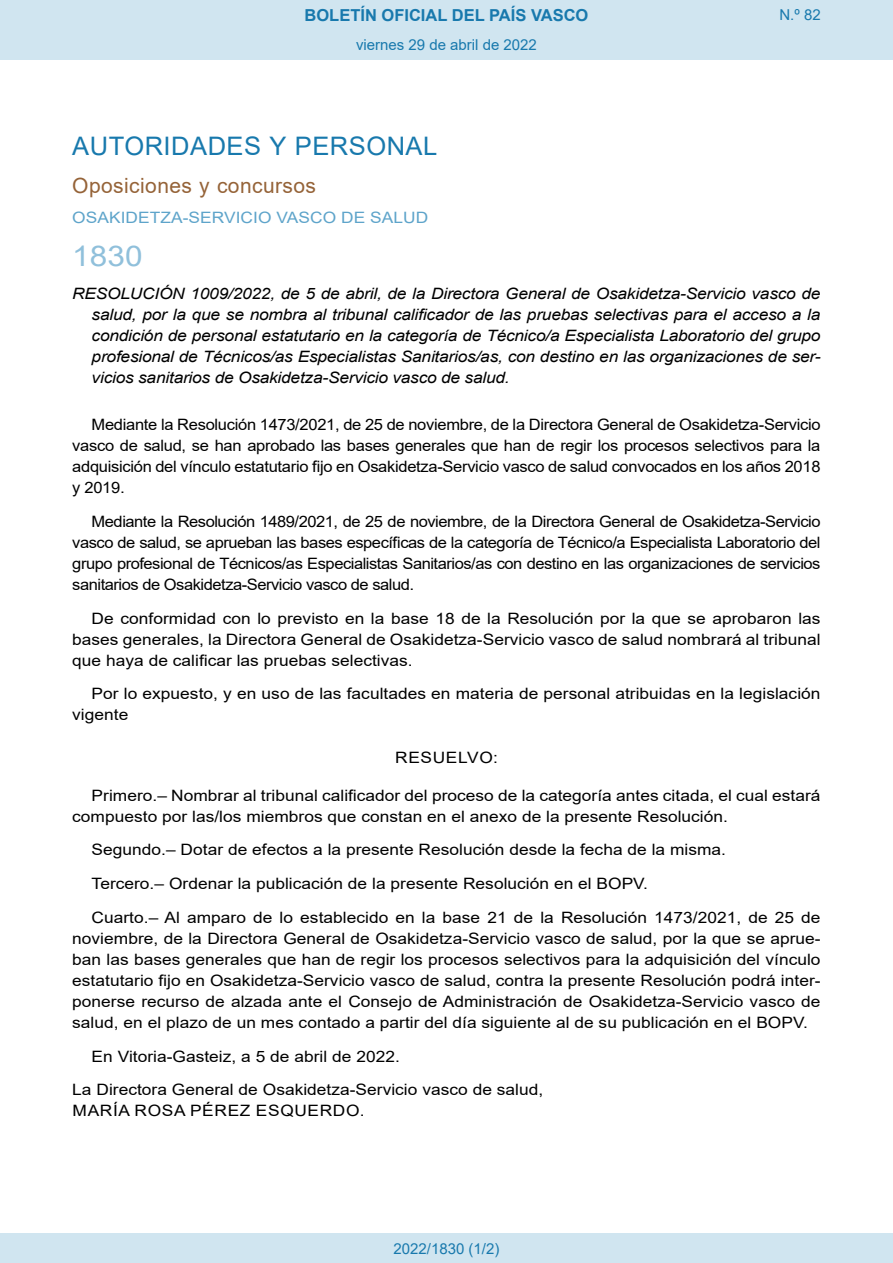
<style>
.page{position:relative;width:893px;height:1263px;background:#fff}
.page>*{position:absolute;margin:0;border:0;box-sizing:border-box;transform-origin:0 0}
.BOPVOrden{font:28.5px "Arial";color:#90c0db;scale:1.11 1}
.BOPVSeccion{font:25.5px "Arial";letter-spacing:.02em;color:#1879ad}
.BOPVSubseccion{font:21px "Arial";letter-spacing:.02em;color:#956338}
.t1{font:700 16.5px "Arial";color:#1879ad}
.BOPVDetalle{font:15.6px/21px "Arial";color:#000;text-align:justify;scale:1.11 1}
.BOPVDetalle-2{font:15.6px/21px "Arial";color:#000;text-align:justify;scale:1.05 1}
.BOPVTitulo{font:italic 15.6px/21px "Arial";letter-spacing:-.015em;color:#000;text-align:justify;scale:1.11 1}
.BOPVFirmaPuesto{font:15.6px "Arial";color:#000;scale:1.11 1}
.BOPVFirmaLugFec{font:15.6px "Arial";color:#000;scale:1.11 1}
.BOPVOrganismo{font:15.6px "Arial";letter-spacing:.005em;color:#5ea4ca;scale:1.11 1}
.BOPVFirmaNombre{font:15.6px "Arial";letter-spacing:.035em;color:#000;scale:1.11 1}
.BOPVClave{font:15.6px "Arial";letter-spacing:.035em;color:#000;scale:1.11 1}
.Paginacion_Centro{font:15px "Arial";color:#1879ad}
</style>
<div class="page">
<div style="left:0;top:0;width:893px;height:60px;background:#d0e5f0"></div>
<div style="left:0;top:1233px;width:893px;height:30px;background:#d0e5f0"></div>
<p class="t1" style="left:305px;top:3px;width:285px">BOLETÍN OFICIAL DEL PAÍS VASCO</p>
<p class="Paginacion_Centro" style="left:356px;top:35px;width:182px">viernes 29 de abril de 2022</p>
<p class="Paginacion_Centro" style="left:779px;top:5px;width:43px">N.º 82</p>
<p class="BOPVSeccion" style="left:72px;top:128px;width:366px">AUTORIDADES Y PERSONAL</p>
<p class="BOPVSubseccion" style="left:72px;top:171px;width:245px">Oposiciones y concursos</p>
<p class="BOPVOrganismo" style="left:72px;top:207px;width:322px">OSAKIDETZA-SERVICIO VASCO DE SALUD</p>
<p class="BOPVOrden" style="left:72px;top:236px;width:65px">1830</p>
<p class="BOPVTitulo" style="left:92px;top:284px;width:658px;text-indent:-19px">RESOLUCIÓN 1009/2022, de 5 de abril, de la Directora General de Osakidetza-Servicio vasco de salud, por la que se nombra al tribunal calificador de las pruebas selectivas para el acceso a la condición de personal estatutario en la categoría de Técnico/a Especialista Laboratorio del grupo profesional de Técnicos/as Especialistas Sanitarios/as, con destino en las organizaciones de ser&shy;vicios sanitarios de Osakidetza-Servicio vasco de salud.</p>
<p class="BOPVDetalle-2" style="left:72px;top:414px;width:714px;text-indent:19px">Mediante la Resolución 1473/2021, de 25 de noviembre, de la Directora General de Osakidetza-Servicio vasco de salud, se han aprobado las bases generales que han de regir los procesos selectivos para la adquisición del vínculo estatutario fijo en Osakidetza-Servicio vasco de salud convocados en los años 2018 y 2019.</p>
<p class="BOPVDetalle-2" style="left:72px;top:511px;width:714px;text-indent:19px">Mediante la Resolución 1489/2021, de 25 de noviembre, de la Directora General de Osakidetza-Servicio vasco de salud, se aprueban las bases específicas de la categoría de Técnico/a Especialista Laboratorio del grupo profesional de Técnicos/as Especialistas Sanitarios/as con destino en las organizaciones de servicios sanitarios de Osakidetza-Servicio vasco de salud.</p>
<p class="BOPVDetalle" style="left:72px;top:607px;width:676px;text-indent:19px">De conformidad con lo previsto en la base 18 de la Resolución por la que se aprobaron las bases generales, la Directora General de Osakidetza-Servicio vasco de salud nombrará al tribunal que haya de calificar las pruebas selectivas.</p>
<p class="BOPVDetalle" style="left:72px;top:683px;width:676px;text-indent:19px">Por lo expuesto, y en uso de las facultades en materia de personal atribuidas en la legislación vigente</p>
<p class="BOPVClave" style="left:395px;top:746px;width:94px">RESUELVO:</p>
<p class="BOPVDetalle" style="left:72px;top:784px;width:676px;text-indent:19px">Primero.– Nombrar al tribunal calificador del proceso de la categoría antes citada, el cual estará compuesto por las/los miembros que constan en el anexo de la presente Resolución.</p>
<p class="BOPVDetalle" style="left:92px;top:839px;width:573px">Segundo.– Dotar de efectos a la presente Resolución desde la fecha de la misma.</p>
<p class="BOPVDetalle" style="left:92px;top:873px;width:503px">Tercero.– Ordenar la publicación de la presente Resolución en el BOPV.</p>
<p class="BOPVDetalle" style="left:72px;top:907px;width:676px;text-indent:19px">Cuarto.– Al amparo de lo establecido en la base 21 de la Resolución 1473/2021, de 25 de noviembre, de la Directora General de Osakidetza-Servicio vasco de salud, por la que se aprue&shy;ban las bases generales que han de regir los procesos selectivos para la adquisición del vínculo estatutario fijo en Osakidetza-Servicio vasco de salud, contra la presente Resolución podrá inter&shy;ponerse recurso de alzada ante el Consejo de Administración de Osakidetza-Servicio vasco de salud, en el plazo de un mes contado a partir del día siguiente al de su publicación en el BOPV.</p>
<p class="BOPVFirmaLugFec" style="left:92px;top:1045px;width:279px">En Vitoria-Gasteiz, a 5 de abril de 2022.</p>
<p class="BOPVFirmaPuesto" style="left:72px;top:1079px;width:426px">La Directora General de Osakidetza-Servicio vasco de salud,</p>
<p class="BOPVFirmaNombre" style="left:73px;top:1100px;width:265px">MARÍA ROSA PÉREZ ESQUERDO.</p>
<p class="Paginacion_Centro" style="left:393px;top:1238px;width:107px">2022/1830 (1/2)</p>
</div>
